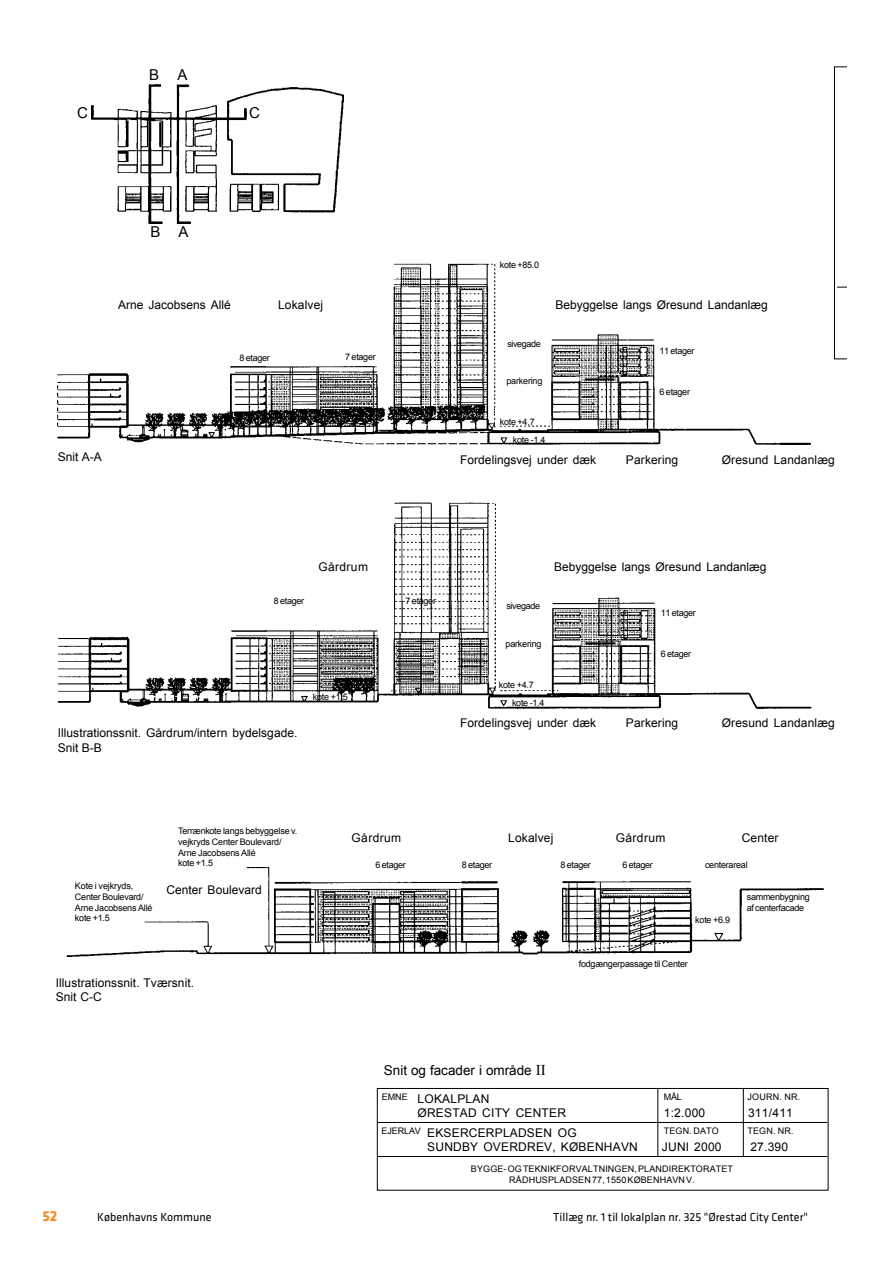
<style>
.page{position:relative;width:893px;height:1263px;background:#fff}
.page>*{position:absolute;margin:0;border:0;box-sizing:border-box;transform-origin:0 0}
.t1{font:15px "Arial";color:#000}
.t2{font:700 15px "Klavika";color:#f78b1f}
.t3{font:13.5px "Arial";color:#000}
.t4{font:12px/14.4px "Arial";letter-spacing:.005em;color:#000}
.t5{font:12px "Klavika";color:#000}
.t6{font:12px "Arial";letter-spacing:.03em;color:#000}
.t7{font:9px/10.8px "Arial";letter-spacing:-.02em;color:#000}
.t8{font:9px/10.8px "Arial";letter-spacing:.015em;color:#000;text-align:center}
.t9{font:9px "Arial";letter-spacing:-.04em;color:#000}
.t10{font:9px "Arial";letter-spacing:.02em;color:#000}
.s1{font-family:"Times New Roman";font-size:15px}
</style>
<div class="page">
<svg style="left:834px;top:67px;width:12px;height:292px"></svg>
<div style="left:377px;top:1088px;width:451px;height:102px;border:1px solid #000"></div>
<hr style="left:377px;top:1156px;width:450px;height:1px;background:#000">
<hr style="left:377px;top:1122px;width:450px;height:1px;background:#000">
<hr style="left:743px;top:1088px;width:1px;height:68px;background:#000">
<hr style="left:658px;top:1089px;width:1px;height:68px;background:#000">
<img style="left:91px;top:84px;width:253px;height:140px">
<img style="left:58px;top:263px;width:754px;height:446px">
<img style="left:66px;top:867px;width:758px;height:89px">
<p class="t1" style="left:149px;top:69px;width:12px">B</p>
<p class="t1" style="left:177px;top:69px;width:12px">A</p>
<p class="t1" style="left:77px;top:107px;width:12px">C</p>
<p class="t1" style="left:249px;top:107px;width:12px">C</p>
<p class="t1" style="left:150px;top:226px;width:12px">B</p>
<p class="t1" style="left:178px;top:226px;width:12px">A</p>
<p class="t7" style="left:500px;top:260px;width:41px">kote +85.0</p>
<p class="t4" style="left:118px;top:299px;width:114px">Arne Jacobsens Allé</p>
<p class="t4" style="left:278px;top:299px;width:46px">Lokalvej</p>
<p class="t4" style="left:555px;top:299px;width:214px">Bebyggelse langs Øresund Landanlæg</p>
<p class="t4" style="left:58px;top:451px;width:45px">Snit A-A</p>
<p class="t7" style="left:239px;top:353px;width:32px">8 etager</p>
<p class="t7" style="left:345px;top:352px;width:32px">7 etager</p>
<p class="t9" style="left:507px;top:340px;width:35px">sivegade</p>
<p class="t7" style="left:506px;top:377px;width:37px">parkering</p>
<p class="t7" style="left:513px;top:414px;width:34px;line-height:17.2px;text-indent:-13px">kote +4.7 kote -1.4</p>
<p class="t7" style="left:660px;top:346px;width:36px">11 etager</p>
<p class="t7" style="left:660px;top:388px;width:32px">6 etager</p>
<p class="t4" style="left:460px;top:453px;width:138px">Fordelingsvej under dæk</p>
<p class="t4" style="left:626px;top:453px;width:54px">Parkering</p>
<p class="t4" style="left:722px;top:453px;width:114px">Øresund Landanlæg</p>
<p class="t7" style="left:274px;top:596px;width:32px">8 etager</p>
<p class="t6" style="left:318px;top:562px;width:51px">Gårdrum</p>
<p class="t4" style="left:58px;top:727px;width:241px">Illustrationssnit. Gårdrum/intern bydelsgade.<br>Snit B-B</p>
<p class="t7" style="left:313px;top:692px;width:36px">kote +1.5</p>
<p class="t7" style="left:406px;top:596px;width:32px">7 etager</p>
<p class="t4" style="left:554px;top:560px;width:214px">Bebyggelse langs Øresund Landanlæg</p>
<p class="t9" style="left:506px;top:602px;width:35px">sivegade</p>
<p class="t7" style="left:505px;top:639px;width:37px">parkering</p>
<p class="t7" style="left:512px;top:676px;width:34px;line-height:18.3px;text-indent:-13px">kote +4.7 kote -1.4</p>
<p class="t7" style="left:661px;top:608px;width:36px">11 etager</p>
<p class="t7" style="left:661px;top:649px;width:32px">6 etager</p>
<p class="t4" style="left:460px;top:717px;width:138px">Fordelingsvej under dæk</p>
<p class="t4" style="left:626px;top:717px;width:54px">Parkering</p>
<p class="t4" style="left:722px;top:717px;width:114px">Øresund Landanlæg</p>
<p class="t7" style="left:75px;top:881px;width:79px">Kote i vejkryds,<br>Center Boulevard/<br>Arne Jacobsens Allé kote +1.5</p>
<p class="t7" style="left:178px;top:826px;width:121px">Terrænkote langs bebyggelse v. vejkryds Center Boulevard/<br>Arne Jacobsens Allé<br>kote +1.5</p>
<p class="t4" style="left:166px;top:884px;width:97px">Center Boulevard</p>
<p class="t4" style="left:56px;top:976px;width:140px">Illustrationssnit. Tværsnit.<br>Snit C-C</p>
<p class="t6" style="left:352px;top:833px;width:51px">Gårdrum</p>
<p class="t4" style="left:508px;top:832px;width:47px">Lokalvej</p>
<p class="t6" style="left:616px;top:833px;width:51px">Gårdrum</p>
<p class="t4" style="left:742px;top:832px;width:38px">Center</p>
<p class="t7" style="left:376px;top:861px;width:32px">6 etager</p>
<p class="t7" style="left:462px;top:861px;width:32px">8 etager</p>
<p class="t7" style="left:560px;top:861px;width:32px">8 etager</p>
<p class="t7" style="left:622px;top:861px;width:32px">6 etager</p>
<p class="t7" style="left:747px;top:892px;width:64px">sammenbygning af centerfacade</p>
<p class="t7" style="left:705px;top:861px;width:44px">centerareal</p>
<p class="t7" style="left:695px;top:915px;width:36px">kote +6.9</p>
<p class="t7" style="left:579px;top:960px;width:111px">fodgængerpassage til Center</p>
<p class="t3" style="left:384px;top:1065px;width:163px">Snit og facader i område <span class="s1">II</span></p>
<p class="t7" style="left:382px;top:1092px;width:27px">EMNE</p>
<p class="t7" style="left:381px;top:1126px;width:41px">EJERLAV</p>
<p class="t4" style="left:417px;top:1092px;width:150px">LOKALPLAN<br>ØRESTAD CITY CENTER</p>
<p class="t4" style="left:427px;top:1126px;width:212px">EKSERCERPLADSEN OG<br>SUNDBY OVERDREV, KØBENHAVN</p>
<p class="t7" style="left:664px;top:1092px;width:19px">MÅL</p>
<p class="t10" style="left:664px;top:1127px;width:57px">TEGN. DATO</p>
<p class="t4" style="left:664px;top:1107px;width:43px">1:2.000</p>
<p class="t4" style="left:662px;top:1141px;width:61px">JUNI 2000</p>
<p class="t8" style="left:471px;top:1164px;width:264px">BYGGE- OG TEKNIKFORVALTNINGEN, PLANDIREKTORATET<br>RÅDHUSPLADSEN 77, 1550 KØBENHAVN V.</p>
<p class="t7" style="left:747px;top:1092px;width:54px">JOURN. NR.</p>
<p class="t7" style="left:747px;top:1126px;width:48px">TEGN. NR.</p>
<p class="t4" style="left:748px;top:1107px;width:46px">311/411</p>
<p class="t4" style="left:750px;top:1141px;width:39px">27.390</p>
<p class="t2" style="left:43px;top:1210px;width:17px">52</p>
<p class="t5" style="left:97px;top:1212px;width:116px">Københavns Kommune</p>
<p class="t5" style="left:553px;top:1212px;width:256px">Tillæg nr. 1 til lokalplan nr. 325 "Ørestad City Center"</p>
</div>
